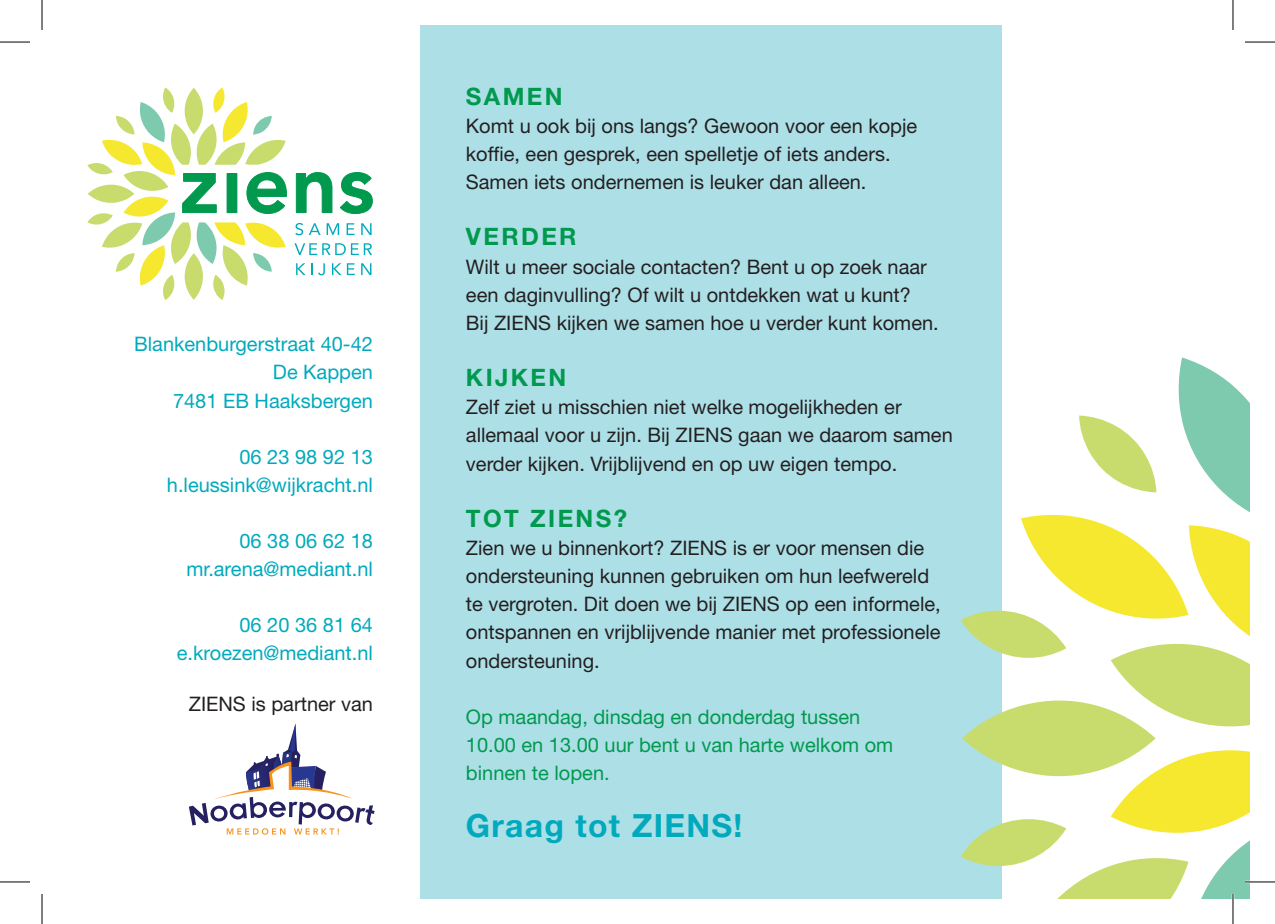
<style>
.page{position:relative;width:1275px;height:924px;background:#fff}
.page>*{position:absolute;margin:0;border:0;box-sizing:border-box;transform-origin:0 0}
.t1{font:700 32px "Helvetica Neue LT Std";letter-spacing:.04em;color:#00aabc}
.t2{font:700 24px "Helvetica Neue LT Std";letter-spacing:.1em;color:#00994e}
.t3{font:20px/28.2px "Helvetica Neue LT Std";color:#231f20}
.t4{font:20px/28px "Helvetica Neue LT Std";color:#00aabc;text-align:right}
.t5{font:20px/28.2px "Helvetica Neue LT Std";color:#00994e}
</style>
<div class="page">
<div style="left:420px;top:25px;width:582px;height:873px;background:#addfe7"></div>
<svg style="left:295px;top:223px;width:8px;height:12px"></svg>
<svg style="left:309px;top:223px;width:11px;height:12px"></svg>
<svg style="left:327px;top:223px;width:12px;height:12px"></svg>
<svg style="left:346px;top:223px;width:8px;height:12px"></svg>
<svg style="left:361px;top:223px;width:10px;height:12px"></svg>
<svg style="left:294px;top:243px;width:78px;height:12px"></svg>
<svg style="left:296px;top:263px;width:16px;height:12px"></svg>
<svg style="left:318px;top:263px;width:7px;height:12px"></svg>
<svg style="left:332px;top:263px;width:9px;height:12px"></svg>
<svg style="left:347px;top:263px;width:8px;height:12px"></svg>
<svg style="left:361px;top:263px;width:10px;height:12px"></svg>
<svg style="left:87px;top:87px;width:200px;height:213px"></svg>
<svg style="left:296px;top:172px;width:36px;height:41px"></svg>
<svg style="left:340px;top:172px;width:33px;height:42px"></svg>
<svg style="left:189px;top:723px;width:185px;height:111px"></svg>
<svg style="left:961px;top:357px;width:289px;height:541px"></svg>
<hr style="left:1245px;top:880px;width:30px;height:2px;background:#fff">
<hr style="left:1231px;top:893px;width:3px;height:30px;background:#fff">
<hr style="left:0;top:42px;width:30px;height:1px;background:#000">
<hr style="left:1245px;top:42px;width:30px;height:1px;background:#000">
<hr style="left:0;top:881px;width:30px;height:1px;background:#000">
<hr style="left:1245px;top:881px;width:30px;height:1px;background:#000">
<hr style="left:42px;top:0;width:1px;height:30px;background:#000">
<hr style="left:42px;top:893px;width:1px;height:30px;background:#000">
<hr style="left:1232px;top:0;width:1px;height:30px;background:#000">
<hr style="left:1232px;top:893px;width:1px;height:30px;background:#000">
<p class="t4" style="left:134px;top:330px;width:240px">Blankenburgerstraat 40-42<br>De Kappen<br>7481 EB Haaksbergen</p>
<p class="t4" style="left:167px;top:442px;width:208px">06 23 98 92 13 h.leussink@wijkracht.nl</p>
<p class="t4" style="left:186px;top:526px;width:188px">06 38 06 62 18 mr.arena@mediant.nl</p>
<p class="t4" style="left:177px;top:610px;width:198px">06 20 36 81 64 e.kroezen@mediant.nl</p>
<p class="t3" style="left:189px;top:689px;width:186px">ZIENS is partner van</p>
<p class="t2" style="left:466px;top:81px;width:98px">SAMEN</p>
<p class="t3" style="left:466px;top:111px;width:453px">Komt u ook bij ons langs? Gewoon voor een kopje koffie, een gesprek, een spelletje of iets anders.<br>Samen iets ondernemen is leuker dan alleen.</p>
<p class="t2" style="left:466px;top:222px;width:112px">VERDER</p>
<p class="t3" style="left:466px;top:252px;width:474px">Wilt u meer sociale contacten? Bent u op zoek naar een daginvulling? Of wilt u ontdekken wat u kunt?<br>Bij ZIENS kijken we samen hoe u verder kunt komen.</p>
<p class="t2" style="left:466px;top:362px;width:102px">KIJKEN</p>
<p class="t3" style="left:466px;top:392px;width:488px">Zelf ziet u misschien niet welke mogelijkheden er allemaal voor u zijn. Bij ZIENS gaan we daarom samen verder kijken. Vrijblijvend en op uw eigen tempo.</p>
<p class="t2" style="left:466px;top:503px;width:163px">TOT ZIENS?</p>
<p class="t3" style="left:466px;top:533px;width:476px">Zien we u binnenkort? ZIENS is er voor mensen die ondersteuning kunnen gebruiken om hun leefwereld te vergroten. Dit doen we bij ZIENS op een informele, ontspannen en vrijblijvende manier met professionele ondersteuning.</p>
<p class="t5" style="left:466px;top:702px;width:429px">Op maandag, dinsdag en donderdag tussen<br>10.00 en 13.00 uur bent u van harte welkom om binnen te lopen.</p>
<h1 class="t1" style="left:466px;top:805px;width:278px">Graag tot ZIENS!</h1>
</div>
